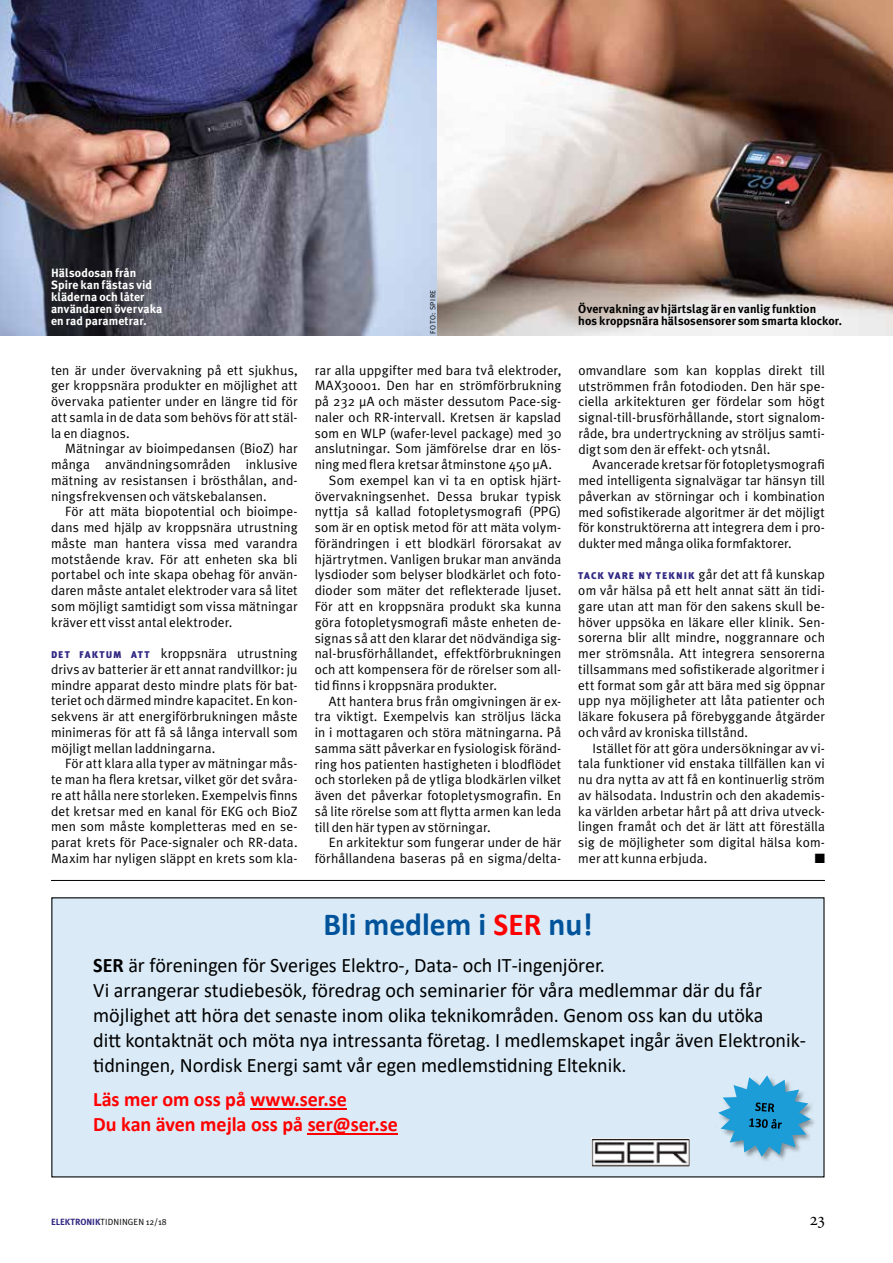
<style>
.page{position:relative;width:893px;height:1263px;background:#fff}
.page>*{position:absolute;margin:0;border:0;box-sizing:border-box;transform-origin:0 0}
.t1{font:700 32.25px "Calibri";color:#00539a}
.t2{font:20.55px/25px "Calibri";color:#000}
.t3{font:700 20.55px/25.2px "Calibri";color:#f00}
.t4{font:13.5px/15.8px "Meta Plus Normal";letter-spacing:.01em;color:#000;text-align:justify}
.t5{font:13.5px "Zapf Dingbats ITC";color:#000}
.t6{font:700 12px/12px "Meta Plus";letter-spacing:.01em;color:#000}
.t7{font:700 12px/12px "Meta Plus";letter-spacing:.01em;color:#fff}
.t8{font:9px "Meta Plus Normal";letter-spacing:.01em;color:#000}
.t9{font:7.5px "Meta Plus Normal";letter-spacing:.07em;color:#000}
.s1{font-family:"Meta Plus";font-weight:900;font-size:9.75px;color:#312783}
.s2{color:#f00}
.s3{font-weight:700}
.s4{font-family:"Meta Plus";font-weight:700;color:#312783}
</style>
<div class="page">
<hr style="left:51px;top:880px;width:774px;height:1px;background:#000">
<img style="left:0;top:0;width:893px;height:336px">
<div style="left:52px;top:898px;width:772px;height:279px;background:#daebf7"></div>
<hr style="left:251px;top:1108px;width:96px;height:1px;background:#f00">
<hr style="left:308px;top:1133px;width:90px;height:2px;background:#f00">
<img style="left:591px;top:1138px;width:99px;height:28px">
<img style="left:761px;top:1106px;width:53px;height:55px">
<svg style="left:718px;top:1075px;width:93px;height:82px"></svg>
<p class="t7" style="left:51px;top:267px;width:113px">Hälsodosan från<br>Spire kan fästas vid kläderna och låter användaren övervaka en rad parametrar.</p>
<p class="t4" style="left:51px;top:362px;width:248px">ten är under övervakning på ett sjukhus, ger kroppsnära produkter en möjlighet att övervaka patienter under en längre tid för att samla in de data som behövs för att stäl&shy;la en diagnos.</p>
<p class="t4" style="left:51px;top:441px;width:248px;text-indent:14px">Mätningar av bioimpedansen (BioZ) har många användningsområden inklusive mätning av resistansen i brösthålan, and&shy;ningsfrekvensen och vätskebalansen.</p>
<p class="t4" style="left:51px;top:504px;width:248px;text-indent:14px">För att mäta biopotential och bioimpe&shy;dans med hjälp av kroppsnära utrustning måste man hantera vissa med varandra motstående krav. För att enheten ska bli portabel och inte skapa obehag för använ&shy;daren måste antalet elektroder vara så litet som möjligt samtidigt som vissa mätningar kräver ett visst antal elektroder.</p>
<p class="t4" style="left:51px;top:645px;width:248px"><span class="s1">DET FAKTUM ATT</span> kroppsnära utrustning drivs av batterier är ett annat randvillkor: ju mindre apparat desto mindre plats för bat&shy;teriet och därmed mindre kapacitet. En kon&shy;sekvens är att energiförbrukningen måste minimeras för att få så långa intervall som möjligt mellan laddningarna.</p>
<p class="t4" style="left:51px;top:756px;width:248px;text-indent:14px">För att klara alla typer av mätningar mås&shy;te man ha flera kretsar, vilket gör det svåra&shy;re att hålla nere storleken. Exempelvis finns det kretsar med en kanal för EKG och BioZ men som måste kompletteras med en se&shy;parat krets för Pace-signaler och RR-data.<br>Maxim har nyligen släppt en krets som kla-</p>
<p class="t9" style="left:428px;top:334px;width:46px;rotate:-90deg">FOTO: SPIRE</p>
<p class="t4" style="left:315px;top:362px;width:248px">rar alla uppgifter med bara två elektroder,</p>
<p class="t4" style="left:315px;top:378px;width:248px">MAX30001. Den har en strömförbrukning</p>
<p class="t4" style="left:315px;top:393px;width:248px">på 232 µA och mäster dessutom Pace-sig-</p>
<p class="t4" style="left:315px;top:409px;width:248px">naler och RR-intervall. Kretsen är kapslad</p>
<p class="t4" style="left:315px;top:425px;width:248px">som en WLP (wafer-level package) med 30</p>
<p class="t4" style="left:315px;top:441px;width:248px">anslutningar. Som jämförelse drar en lös-</p>
<p class="t4" style="left:315px;top:456px;width:239px">ning med flera kretsar åtminstone 450 µA.</p>
<p class="t4" style="left:329px;top:472px;width:232px">Som exempel kan vi ta en optisk hjärt-</p>
<p class="t4" style="left:315px;top:488px;width:248px">övervakningsenhet. Dessa brukar typisk</p>
<p class="t4" style="left:315px;top:504px;width:248px">nyttja så kallad fotopletysmografi (PPG)</p>
<p class="t4" style="left:315px;top:519px;width:248px">som är en optisk metod för att mäta volym-</p>
<p class="t4" style="left:315px;top:535px;width:248px">förändringen i ett blodkärl förorsakat av</p>
<p class="t4" style="left:315px;top:551px;width:248px">hjärtrytmen. Vanligen brukar man använda</p>
<p class="t4" style="left:315px;top:567px;width:248px">lysdioder som belyser blodkärlet och foto-</p>
<p class="t4" style="left:315px;top:582px;width:248px">dioder som mäter det reflekterade ljuset.</p>
<p class="t4" style="left:315px;top:598px;width:248px">För att en kroppsnära produkt ska kunna</p>
<p class="t4" style="left:315px;top:614px;width:248px">göra fotopletysmografi måste enheten de-</p>
<p class="t4" style="left:315px;top:630px;width:248px">signas så att den klarar det nödvändiga sig-</p>
<p class="t4" style="left:315px;top:645px;width:248px">nal-brusförhållandet, effektförbrukningen</p>
<p class="t4" style="left:315px;top:661px;width:248px">och att kompensera för de rörelser som all-</p>
<p class="t4" style="left:315px;top:677px;width:184px">tid finns i kroppsnära produkter.</p>
<p class="t4" style="left:329px;top:693px;width:234px">Att hantera brus från omgivningen är ex-</p>
<p class="t4" style="left:315px;top:708px;width:248px">tra viktigt. Exempelvis kan ströljus läcka</p>
<p class="t4" style="left:315px;top:724px;width:248px">in i mottagaren och störa mätningarna. På</p>
<p class="t4" style="left:315px;top:740px;width:248px">samma sätt påverkar en fysiologisk föränd-</p>
<p class="t4" style="left:315px;top:756px;width:248px">ring hos patienten hastigheten i blodflödet</p>
<p class="t4" style="left:315px;top:772px;width:248px">och storleken på de ytliga blodkärlen vilket</p>
<p class="t4" style="left:315px;top:787px;width:248px">även det påverkar fotopletysmografin. En</p>
<p class="t4" style="left:315px;top:803px;width:248px">så lite rörelse som att flytta armen kan leda</p>
<p class="t4" style="left:315px;top:819px;width:177px">till den här typen av störningar.</p>
<p class="t4" style="left:329px;top:835px;width:234px">En arkitektur som fungerar under de här</p>
<p class="t4" style="left:315px;top:850px;width:248px">förhållandena baseras på en sigma/delta-</p>
<p class="t6" style="left:578px;top:303px;width:265px">Övervakning av hjärtslag är en vanlig funktion<br>hos kroppsnära hälsosensorer som smarta klockor.</p>
<p class="t4" style="left:578px;top:362px;width:248px">omvandlare som kan kopplas direkt till utströmmen från fotodioden. Den här spe&shy;ciella arkitekturen ger fördelar som högt signal-till-brusförhållande, stort signalom&shy;råde, bra undertryckning av ströljus samti&shy;digt som den är effekt- och ytsnål.</p>
<p class="t4" style="left:578px;top:457px;width:248px;text-indent:14px">Avancerade kretsar för fotopletysmografi med intelligenta signalvägar tar hänsyn till påverkan av störningar och i kombination med sofistikerade algoritmer är det möjligt för konstruktörerna att integrera dem i pro&shy;dukter med många olika formfaktorer.</p>
<p class="t4" style="left:578px;top:567px;width:248px"><span class="s1">TACK VARE NY TEKNIK</span> går det att få kunskap om vår hälsa på ett helt annat sätt än tidi&shy;gare utan att man för den sakens skull be&shy;höver uppsöka en läkare eller klinik. Sen&shy;sorerna blir allt mindre, noggrannare och mer strömsnåla. Att integrera sensorerna tillsammans med sofistikerade algoritmer i ett format som går att bära med sig öppnar upp nya möjligheter att låta patienter och läkare fokusera på förebyggande åtgärder och vård av kroniska tillstånd.</p>
<p class="t4" style="left:578px;top:740px;width:248px;text-indent:14px">Istället för att göra undersökningar av vi&shy;tala funktioner vid enstaka tillfällen kan vi nu dra nytta av att få en kontinuerlig ström av hälsodata. Industrin och den akademis&shy;ka världen arbetar hårt på att driva utveck&shy;lingen framåt och det är lätt att föreställa sig de möjligheter som digital hälsa kom&shy;mer att kunna erbjuda.</p>
<p class="t5" style="left:815px;top:852px;width:12px">■</p>
<h1 class="t1" style="left:323px;top:901px;width:271px">Bli medlem i <span class="s2">SER</span> nu!</h1>
<p class="t2" style="left:93px;top:952px;width:714px"><span class="s3">SER</span> är föreningen för Sveriges Elektro-, Data- och IT-ingenjörer.<br>Vi arrangerar studiebesök, föredrag och seminarier för våra medlemmar där du får möjlighet att höra det senaste inom olika teknikområden. Genom oss kan du utöka<br>ditt kontaktnät och möta nya intressanta företag. I medlemskapet ingår även Elektronik&shy;tidningen, Nordisk Energi samt vår egen medlemstidning Elteknik.</p>
<h2 class="t3" style="left:93px;top:1086px;width:306px">Läs mer om oss på www.ser.se<br>Du kan även mejla oss på ser@ser.se</h2>
<p class="t8" style="left:51px;top:1216px;width:117px"><span class="s4">ELEKTRONIK</span>TIDNINGEN 12/18</p>
</div>
